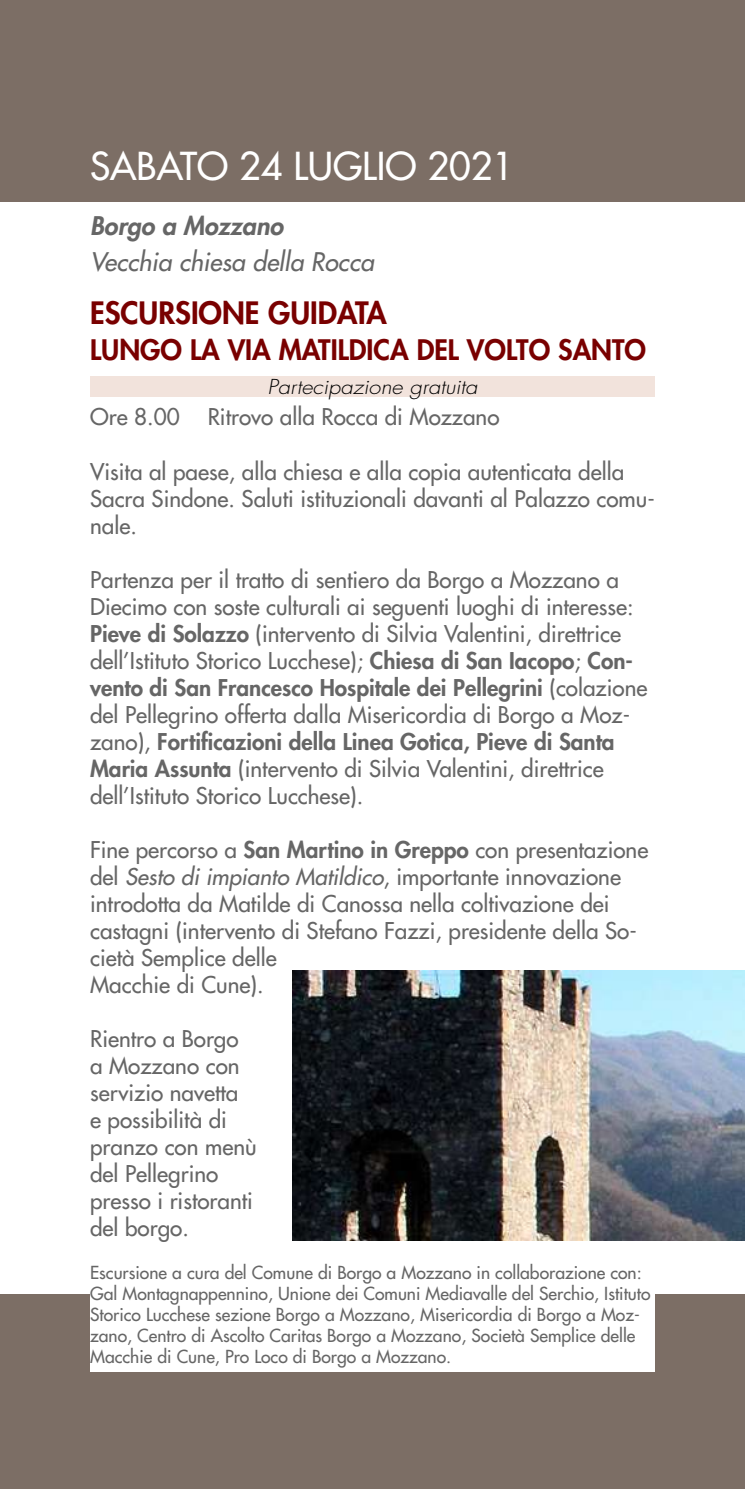
<style>
.page{position:relative;width:745px;height:1489px;background:#fff}
.page>*{position:absolute;margin:0;border:0;box-sizing:border-box;transform-origin:0 0}
.t1{font:500 37.5px "Futura Std";color:#fff}
.t2{font:800 30px "Futura Std";color:#790000}
.t3{font:800 27.5px "Futura Std";color:#790000}
.t4{font:italic 500 25px "Futura Std";color:#666}
.t5{font:italic 800 25px "Futura Std";color:#666}
.t6{font:500 22.5px/27px "Futura Std";color:#666}
.t7{font:italic 300 20px "Futura Std";color:#000;scale:1.1 1}
.t8{font:500 17.5px/21px "Futura Std";color:#666}
.s1{font-weight:800}
.s2{font-style:italic}
</style>
<div class="page">
<div style="left:0;top:0;width:744px;height:201px;background:#7c6e65"></div>
<div style="left:0;top:1293px;width:744px;height:195px;background:#7c6e65"></div>
<div style="left:90px;top:377px;width:564px;height:20px;background:#f2e3dc"></div>
<img style="left:292px;top:970px;width:452px;height:269px">
<div style="left:90px;top:1264px;width:564px;height:107px;background:#fff"></div>
<h1 class="t1" style="left:90px;top:142px;width:425px">SABATO 24 LUGLIO 2021</h1>
<p class="t5" style="left:90px;top:209px;width:195px">Borgo a Mozzano</p>
<p class="t4" style="left:90px;top:246px;width:285px">Vecchia chiesa della Rocca</p>
<h2 class="t2" style="left:90px;top:294px;width:298px">ESCURSIONE GUIDATA</h2>
<p class="t3" style="left:90px;top:332px;width:557px">LUNGO LA VIA MATILDICA DEL VOLTO SANTO</p>
<p class="t7" style="left:267px;top:374px;width:192px">Partecipazione gratuita</p>
<p class="t6" style="left:90px;top:404px;width:411px">Ore 8.00 Ritrovo alla Rocca di Mozzano</p>
<p class="t6" style="left:90px;top:458px;width:566px">Visita al paese, alla chiesa e alla copia autenticata della<br>Sacra Sindone. Saluti istituzionali davanti al Palazzo comu&shy;nale.</p>
<p class="t6" style="left:90px;top:566px;width:558px">Partenza per il tratto di sentiero da Borgo a Mozzano a Diecimo con soste culturali ai seguenti luoghi di interesse:<br><span class="s1">Pieve di Solazzo</span> (intervento di Silvia Valentini, direttrice dell’Istituto Storico Lucchese); <span class="s1">Chiesa di San Iacopo</span>; <span class="s1">Con&shy;vento di San Francesco Hospitale dei Pellegrini</span> (colazione del Pellegrino offerta dalla Misericordia di Borgo a Moz&shy;zano), <span class="s1">Fortificazioni della Linea Gotica, Pieve di Santa Maria Assunta</span> (intervento di Silvia Valentini, direttrice dell’Istituto Storico Lucchese).</p>
<p class="t6" style="left:90px;top:836px;width:559px">Fine percorso a <span class="s1">San Martino in Greppo</span> con presentazione del <span class="s2">Sesto di impianto Matildico</span>, importante innovazione introdotta da Matilde di Canossa nella coltivazione dei castagni (intervento di Stefano Fazzi, presidente della So&shy;cietà Semplice delle<br>Macchie di Cune).</p>
<p class="t6" style="left:90px;top:1025px;width:168px">Rientro a Borgo a Mozzano con servizio navetta<br>e possibilità di pranzo con menù del Pellegrino presso i ristoranti del borgo.</p>
<p class="t8" style="left:90px;top:1261px;width:561px">Escursione a cura del Comune di Borgo a Mozzano in collaborazione con:<br>Gal Montagnappennino, Unione dei Comuni Mediavalle del Serchio, Istituto Storico Lucchese sezione Borgo a Mozzano, Misericordia di Borgo a Moz&shy;zano, Centro di Ascolto Caritas Borgo a Mozzano, Società Semplice delle Macchie di Cune, Pro Loco di Borgo a Mozzano.</p>
</div>
